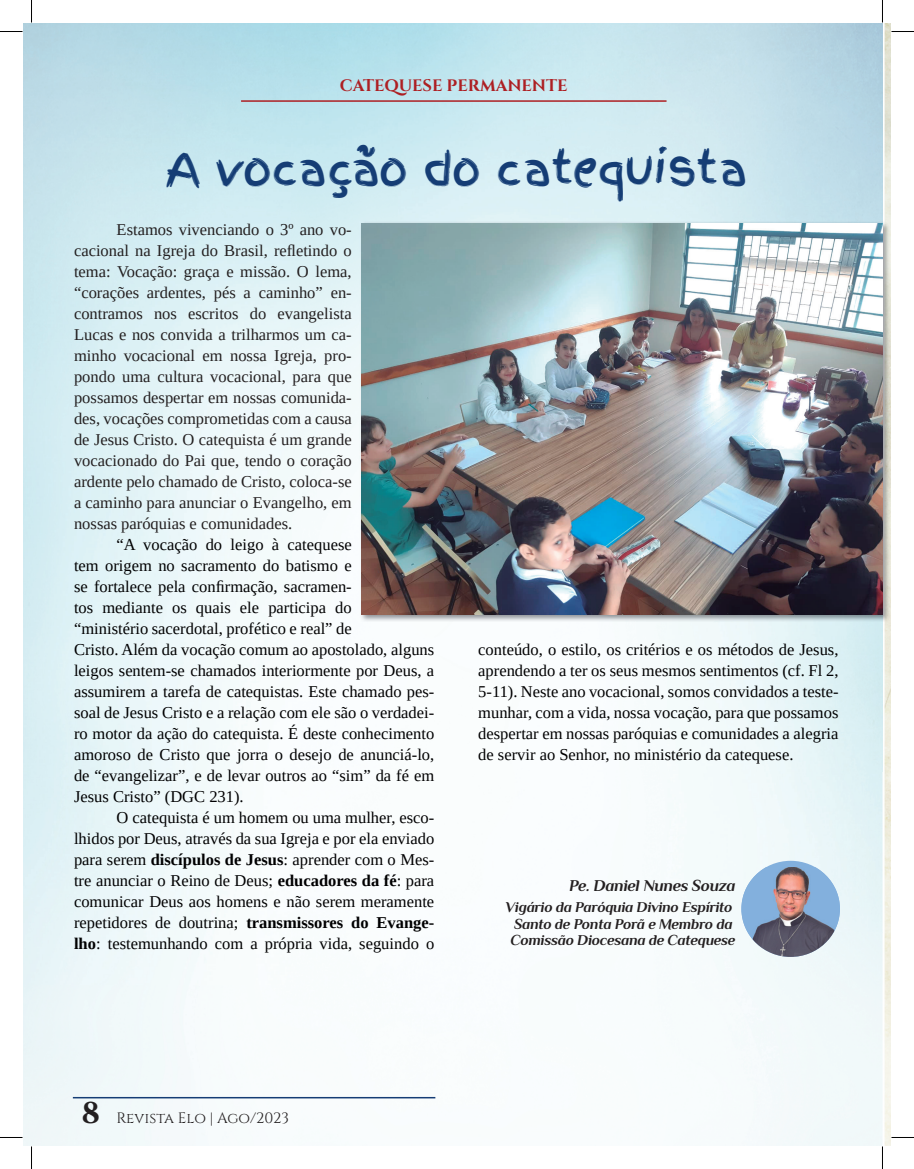
<style>
.page{position:relative;width:914px;height:1169px;background:#fff}
.page>*{position:absolute;margin:0;border:0;box-sizing:border-box;transform-origin:0 0}
.t1{font:45px "Finger Paint";letter-spacing:-.01em;color:#153d75}
.t2{font:16.5px/21px "Tinos";color:#000001;text-align:justify}
.t3{font:16.5px/21px "Tinos";color:#231f20;text-align:justify}
.t4{font:italic 700 16.5px "Philosopher";letter-spacing:-.02em;color:#231f20}
.t5{font:16.5px "Cinzel";letter-spacing:-.005em;color:#ad1f23}
.t6{font:italic 700 15px/16.5px "Philosopher";letter-spacing:-.02em;color:#231f20;text-align:center}
.t7{font:15px "Cinzel";color:#231f20}
.s1{font-weight:700}
.s2{font-size:30px}
</style>
<div class="page">
<img style="left:884px;top:23px;width:6px;height:1123px">
<hr style="left:73px;top:1096px;width:362px;height:2px;background:#153d75">
<hr style="left:241px;top:100px;width:425px;height:2px;background:#ad1f23">
<svg style="left:741px;top:860px;width:98px;height:97px"></svg>
<img style="left:741px;top:867px;width:98px;height:90px">
<img style="left:359px;top:221px;width:531px;height:401px">
<img style="left:361px;top:223px;width:521px;height:391px">
<svg style="left:0;top:31px;width:22px;height:1px"></svg>
<svg style="left:891px;top:31px;width:22px;height:1px"></svg>
<svg style="left:0;top:1137px;width:22px;height:1px"></svg>
<svg style="left:891px;top:1137px;width:22px;height:1px"></svg>
<svg style="left:31px;top:0;width:1px;height:23px"></svg>
<svg style="left:31px;top:1146px;width:1px;height:23px"></svg>
<svg style="left:882px;top:0;width:1px;height:23px"></svg>
<svg style="left:882px;top:1146px;width:1px;height:23px"></svg>
<p class="t5" style="left:340px;top:75px;width:229px">CATEQUESE PERMANENTE</p>
<h1 class="t1" style="left:166px;top:136px;width:584px">A vocação do catequista</h1>
<p class="t3" style="left:74px;top:218px;width:279px;text-indent:43px">Estamos vivenciando o 3º ano vo&shy;cacional na Igreja do Brasil, refletindo o tema: Vocação: graça e missão. O lema, “corações ardentes, pés a caminho” en&shy;contramos nos escritos do evangelista Lucas e nos convida a trilharmos um ca&shy;minho vocacional em nossa Igreja, pro&shy;pondo uma cultura vocacional, para que possamos despertar em nossas comunida&shy;des, vocações comprometidas com a causa de Jesus Cristo. O catequista é um grande vocacionado do Pai que, tendo o coração ardente pelo chamado de Cristo, coloca-se a caminho para anunciar o Evangelho, em nossas paróquias e comunidades.</p>
<p class="t2" style="left:74px;top:533px;width:362px;text-align:left;text-indent:43px">“A vocação do leigo à catequese<br>tem origem no sacramento do batismo e<br>se fortalece pela confirmação, sacramen-<br>tos mediante os quais ele participa do<br>“ministério sacerdotal, profético e real” de<br>Cristo. Além da vocação comum ao apostolado, alguns leigos sentem-se chamados interiormente por Deus, a assumirem a tarefa de catequistas. Este chamado pes&shy;soal de Jesus Cristo e a relação com ele são o verdadei&shy;ro motor da ação do catequista. É deste conhecimento amoroso de Cristo que jorra o desejo de anunciá-lo, de “evangelizar”, e de levar outros ao “sim” da fé em Jesus Cristo” (DGC 231).</p>
<p class="t2" style="left:74px;top:806px;width:362px;text-indent:43px">O catequista é um homem ou uma mulher, esco&shy;lhidos por Deus, através da sua Igreja e por ela enviado para serem <span class="s1">discípulos de Jesus</span>: aprender com o Mes&shy;tre anunciar o Reino de Deus; <span class="s1">educadores da fé</span>: para comunicar Deus aos homens e não serem meramente repetidores de doutrina; <span class="s1">transmissores do Evange&shy;lho</span>: testemunhando com a própria vida, seguindo o</p>
<p class="t2" style="left:478px;top:639px;width:362px">conteúdo, o estilo, os critérios e os métodos de Jesus, aprendendo a ter os seus mesmos sentimentos (cf. Fl 2, 5-11). Neste ano vocacional, somos convidados a teste&shy;munhar, com a vida, nossa vocação, para que possamos despertar em nossas paróquias e comunidades a alegria de servir ao Senhor, no ministério da catequese.</p>
<p class="t4" style="left:569px;top:874px;width:168px">Pe. Daniel Nunes Souza</p>
<p class="t6" style="left:505px;top:898px;width:231px">Vigário da Paróquia Divino Espírito<br>Santo de Ponta Porã e Membro da<br>Comissão Diocesana de Catequese</p>
<p class="t7" style="left:82px;top:1108px;width:208px"><span class="s2">8</span> Revista Elo | Ago/2023</p>
</div>
